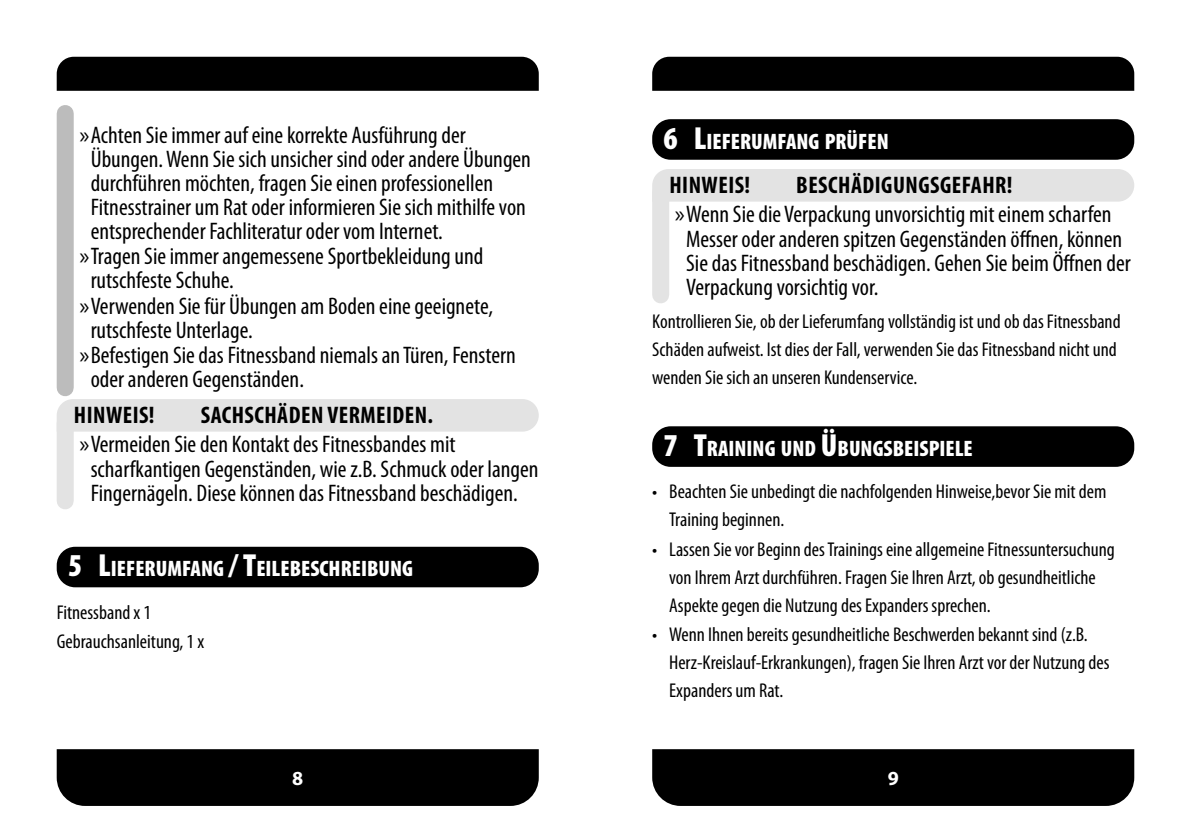
<style>
.page{position:relative;width:1191px;height:840px;background:#fff}
.page>*{position:absolute;margin:0;border:0;box-sizing:border-box;transform-origin:0 0}
.t1{font:condensed 24px/24px "Myriad Pro";color:#000}
.t2{font:700 condensed 24px "Myriad Pro";letter-spacing:.02em;color:#000}
.t3{font:900 condensed 22.4px "Myriad Pro";color:#fff}
.t4{font:condensed 20px/28px "Myriad Pro";color:#000}
.t5{font:700 20px "Myriad Pro";color:#fff}
.s1{font-stretch:normal}
.s2{font-weight:700}
.s3{font-size:32px}
</style>
<div class="page">
<div style="left:57px;top:57px;width:482px;height:34px;background:#000"></div>
<div style="left:652px;top:57px;width:482px;height:34px;background:#000"></div>
<div style="left:57px;top:749px;width:482px;height:56px;background:#000"></div>
<div style="left:652px;top:749px;width:482px;height:56px;background:#000"></div>
<div style="left:57px;top:113px;width:17px;height:274px;background:#bcbcbc"></div>
<div style="left:57px;top:399px;width:482px;height:32px;background:#e3e3e3"></div>
<div style="left:57px;top:423px;width:17px;height:77px;background:#e3e3e3"></div>
<div style="left:57px;top:546px;width:482px;height:41px;background:#000;border-radius:18px"></div>
<div style="left:652px;top:119px;width:482px;height:41px;background:#000;border-radius:18px"></div>
<div style="left:652px;top:169px;width:482px;height:32px;background:#e3e3e3"></div>
<div style="left:652px;top:193px;width:17px;height:102px;background:#e3e3e3"></div>
<div style="left:652px;top:426px;width:482px;height:40px;background:#000;border-radius:18px"></div>
<p class="t1" style="left:79px;top:123px;width:388px"><span class="s1">»</span>Achten Sie immer auf eine korrekte Ausführung der</p>
<p class="t1" style="left:91px;top:147px;width:442px">Übungen. Wenn Sie sich unsicher sind oder andere Übungen</p>
<p class="t1" style="left:91px;top:171px;width:404px">durchführen möchten, fragen Sie einen professionellen</p>
<p class="t1" style="left:91px;top:195px;width:437px">Fitnesstrainer um Rat oder informieren Sie sich mithilfe von</p>
<p class="t1" style="left:91px;top:219px;width:354px">entsprechender Fachliteratur oder vom Internet.</p>
<p class="t1" style="left:79px;top:244px;width:405px"><span class="s1">»</span>Tragen Sie immer angemessene Sportbekleidung und</p>
<p class="t1" style="left:91px;top:268px;width:145px">rutschfeste Schuhe.</p>
<p class="t1" style="left:79px;top:293px;width:415px"><span class="s1">»</span>Verwenden Sie für Übungen am Boden eine geeignete,</p>
<p class="t1" style="left:91px;top:317px;width:164px">rutschfeste Unterlage.</p>
<p class="t1" style="left:79px;top:343px;width:438px"><span class="s1">»</span>Befestigen Sie das Fitnessband niemals an Türen, Fenstern</p>
<p class="t1" style="left:91px;top:367px;width:215px">oder anderen Gegenständen.</p>
<p class="t2" style="left:74px;top:399px;width:82px">HINWEIS!</p>
<p class="t1" style="left:79px;top:399px;width:378px;line-height:29.6px;text-indent:121px"><span class="s2">SACHSCHÄDEN VERMEIDEN. </span><span class="s1">»</span>Vermeiden Sie den Kontakt des Fitnessbandes mit</p>
<p class="t1" style="left:91px;top:456px;width:449px">scharfkantigen Gegenständen, wie z.B. Schmuck oder langen<br>Fingernägeln. Diese können das Fitnessband beschädigen.</p>
<p class="t3" style="left:68px;top:554px;width:346px"><span class="s3">5 L</span>IEFERUMFANG <span class="s3">/ T</span>EILEBESCHREIBUNG</p>
<p class="t4" style="left:57px;top:596px;width:149px;line-height:29.4px">Fitnessband x 1<br>Gebrauchsanleitung, 1 x</p>
<p class="t3" style="left:663px;top:127px;width:227px"><span class="s3">6 L</span>IEFERUMFANG PRÜFEN</p>
<p class="t2" style="left:669px;top:170px;width:82px">HINWEIS!</p>
<p class="t1" style="left:675px;top:170px;width:438px;line-height:29.6px;text-indent:121px"><span class="s2">BESCHÄDIGUNGSGEFAHR!<br></span><span class="s1">»</span>Wenn Sie die Verpackung unvorsichtig mit einem scharfen</p>
<p class="t1" style="left:686px;top:226px;width:446px">Messer oder anderen spitzen Gegenständen öffnen, können<br>Sie das Fitnessband beschädigen. Gehen Sie beim Öffnen der<br>Verpackung vorsichtig vor.</p>
<p class="t4" style="left:652px;top:307px;width:470px">Kontrollieren Sie, ob der Lieferumfang vollständig ist und ob das Fitnessband<br>Schäden aufweist. Ist dies der Fall, verwenden Sie das Fitnessband nicht und wenden Sie sich an unseren Kundenservice.</p>
<p class="t3" style="left:663px;top:434px;width:311px"><span class="s3">7 T</span>RAINING UND <span class="s3">Ü</span>BUNGSBEISPIELE</p>
<p class="t4" style="left:669px;top:477px;width:439px;text-indent:-17px">• Beachten Sie unbedingt die nachfolgenden Hinweise,bevor Sie mit dem<br>Training beginnen.</p>
<p class="t4" style="left:669px;top:534px;width:447px;text-indent:-17px">• Lassen Sie vor Beginn des Trainings eine allgemeine Fitnessuntersuchung von Ihrem Arzt durchführen. Fragen Sie Ihren Arzt, ob gesundheitliche<br>Aspekte gegen die Nutzung des Expanders sprechen.</p>
<p class="t4" style="left:669px;top:620px;width:442px;text-indent:-17px">• Wenn Ihnen bereits gesundheitliche Beschwerden bekannt sind (z.B.<br>Herz-Kreislauf-Erkrankungen), fragen Sie Ihren Arzt vor der Nutzung des<br>Expanders um Rat.</p>
<p class="t5" style="left:292px;top:764px;width:13px">8</p>
<p class="t5" style="left:887px;top:764px;width:13px">9</p>
</div>
